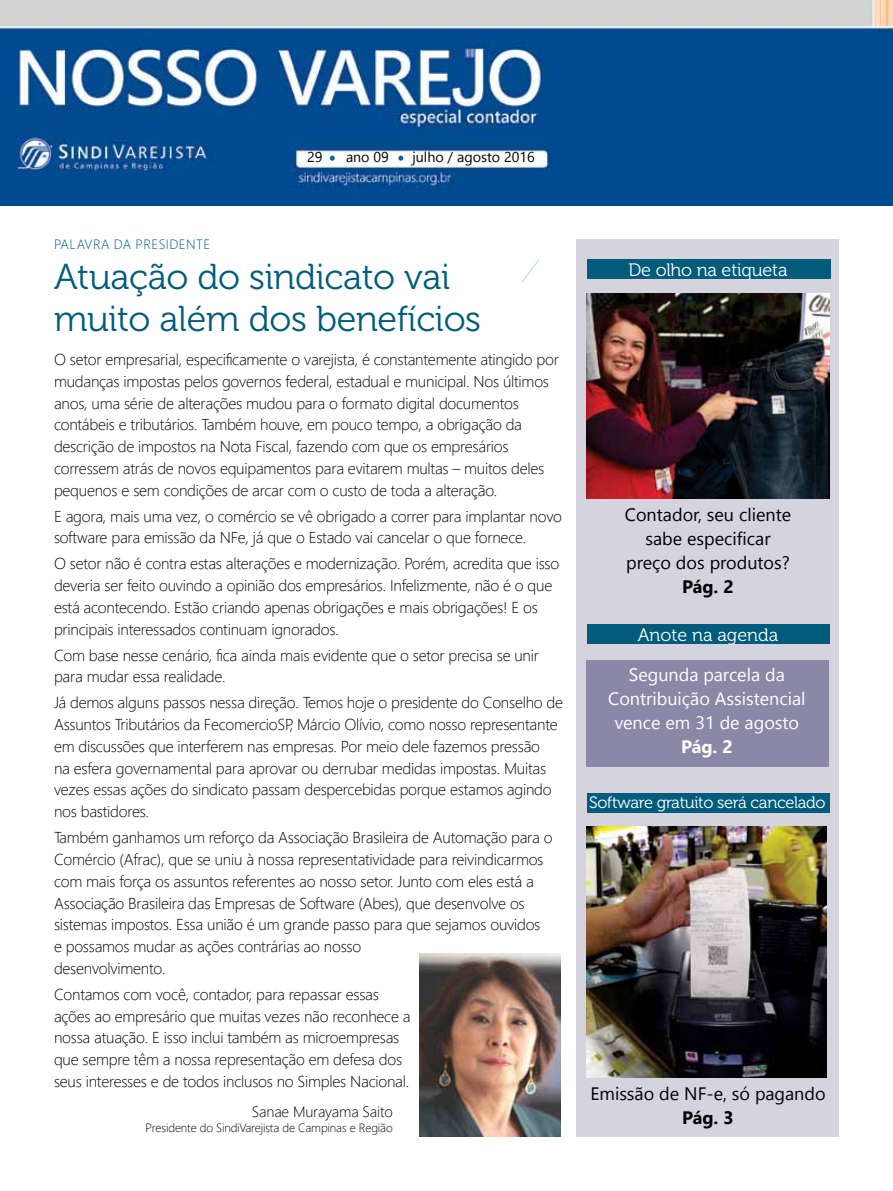
<style>
.page{position:relative;width:893px;height:1191px;background:#fff}
.page>*{position:absolute;margin:0;border:0;box-sizing:border-box;transform-origin:0 0}
.t1{font:36px/42px "Museo 300";letter-spacing:-.01em;color:#005c7a}
.t2{font:18px/24px "Segoe UI";color:#000;text-align:center}
.t3{font:18px/24px "Segoe UI";color:#fff;text-align:center}
.t4{font:18px "Museo 300";letter-spacing:-.01em;color:#fff}
.t5{font:700 18px "Segoe UI";letter-spacing:-.015em;color:#000}
.t6{font:700 18px "Segoe UI";color:#fff}
.t7{font:16.5px "Museo 300";letter-spacing:-.02em;color:#fff}
.t8{font:300 15.75px/21.8px "Segoe UI";letter-spacing:-.015em;color:#000}
.t9{font:300 15px "Segoe UI";letter-spacing:-.01em;color:#000}
.t10{font:14.25px "Segoe UI";color:#000}
.t11{font:300 13.5px "Segoe UI";letter-spacing:.035em;color:#005c7a}
.t12{font:300 12px "Segoe UI";letter-spacing:-.01em;color:#000}
</style>
<div class="page">
<div style="left:577px;top:239px;width:262px;height:898px;background:#d5d3de"></div>
<div style="left:587px;top:260px;width:243px;height:19px;background:#005c7a"></div>
<img style="left:419px;top:954px;width:142px;height:183px">
<img style="left:587px;top:293px;width:242px;height:205px">
<div style="left:587px;top:660px;width:242px;height:106px;background:#8b88a7"></div>
<div style="left:587px;top:624px;width:242px;height:19px;background:#005c7a"></div>
<div style="left:587px;top:793px;width:242px;height:19px;background:#005c7a"></div>
<img style="left:0;top:0;width:893px;height:205px">
<svg style="left:398px;top:156px;width:5px;height:5px"></svg>
<svg style="left:330px;top:156px;width:5px;height:5px"></svg>
<img style="left:587px;top:826px;width:239px;height:251px">
<svg style="left:521px;top:259px;width:19px;height:24px"></svg>
<p class="t10" style="left:307px;top:145px;width:17px">29</p>
<p class="t10" style="left:346px;top:145px;width:44px">ano 09</p>
<p class="t10" style="left:412px;top:145px;width:124px">julho / agosto 2016</p>
<p class="t11" style="left:54px;top:233px;width:32px">Palavra</p>
<p class="t11" style="left:114px;top:233px;width:37px">dA Presi</p>
<p class="t11" style="left:169px;top:233px;width:18px">dente</p>
<h1 class="t1" style="left:54px;top:256px;width:429px">Atuação do sindicato vai muito além dos benefícios</h1>
<p class="t8" style="left:54px;top:348px;width:506px">O setor empresarial, especificamente o varejista, é constantemente atingido por mudanças impostas pelos governos federal, estadual e municipal. Nos últimos anos, uma série de alterações mudou para o formato digital documentos contábeis e tributários. Também houve, em pouco tempo, a obrigação da descrição de impostos na Nota Fiscal, fazendo com que os empresários corressem atrás de novos equipamentos para evitarem multas – muitos deles pequenos e sem condições de arcar com o custo de toda a alteração.</p>
<p class="t8" style="left:54px;top:504px;width:510px">E agora, mais uma vez, o comércio se vê obrigado a correr para implantar novo software para emissão da NFe, já que o Estado vai cancelar o que fornece.</p>
<p class="t8" style="left:54px;top:552px;width:507px">O setor não é contra estas alterações e modernização. Porém, acredita que isso deveria ser feito ouvindo a opinião dos empresários. Infelizmente, não é o que está acontecendo. Estão criando apenas obrigações e mais obrigações! E os principais interessados continuam ignorados.</p>
<p class="t8" style="left:54px;top:643px;width:486px">Com base nesse cenário, fica ainda mais evidente que o setor precisa se unir para mudar essa realidade.</p>
<p class="t8" style="left:54px;top:691px;width:511px">Já demos alguns passos nessa direção. Temos hoje o presidente do Conselho de Assuntos Tributários da FecomercioSP, Márcio Olívio, como nosso representante em discussões que interferem nas empresas. Por meio dele fazemos pressão<br>na esfera governamental para aprovar ou derrubar medidas impostas. Muitas vezes essas ações do sindicato passam despercebidas porque estamos agindo nos bastidores.</p>
<p class="t8" style="left:54px;top:826px;width:500px">Também ganhamos um reforço da Associação Brasileira de Automação para o Comércio (Afrac), que se uniu à nossa representatividade para reivindicarmos com mais força os assuntos referentes ao nosso setor. Junto com eles está a Associação Brasileira das Empresas de Software (Abes), que desenvolve os sistemas impostos. Essa união é um grande passo para que sejamos ouvidos<br>e possamos mudar as ações contrárias ao nosso<br>desenvolvimento.</p>
<p class="t8" style="left:54px;top:982px;width:358px">Contamos com você, contador, para repassar essas ações ao empresário que muitas vezes não reconhece a nossa atuação. E isso inclui também as microempresas que sempre têm a nossa representação em defesa dos seus interesses e de todos inclusos no Simples Nacional.</p>
<p class="t9" style="left:252px;top:1100px;width:142px">Sanae Murayama Saito</p>
<p class="t12" style="left:146px;top:1118px;width:249px">Presidente do SindiVarejista de Campinas e Região</p>
<p class="t4" style="left:628px;top:260px;width:161px">De olho na etiqueta</p>
<p class="t2" style="left:625px;top:502px;width:168px">Contador, seu cliente sabe especificar preço dos produtos?</p>
<p class="t5" style="left:682px;top:572px;width:53px">Pág. 2</p>
<p class="t4" style="left:638px;top:625px;width:142px">Anote na agenda</p>
<p class="t3" style="left:608px;top:662px;width:199px">Segunda parcela da<br>Contribuição Assistencial vence em 31 de agosto</p>
<p class="t6" style="left:681px;top:732px;width:53px">Pág. 2</p>
<p class="t7" style="left:589px;top:793px;width:238px">Software gratuito será cancelado</p>
<p class="t2" style="left:590px;top:1081px;width:237px">Emissão de NF-e, só pagando</p>
<p class="t5" style="left:682px;top:1103px;width:53px">Pág. 3</p>
</div>
